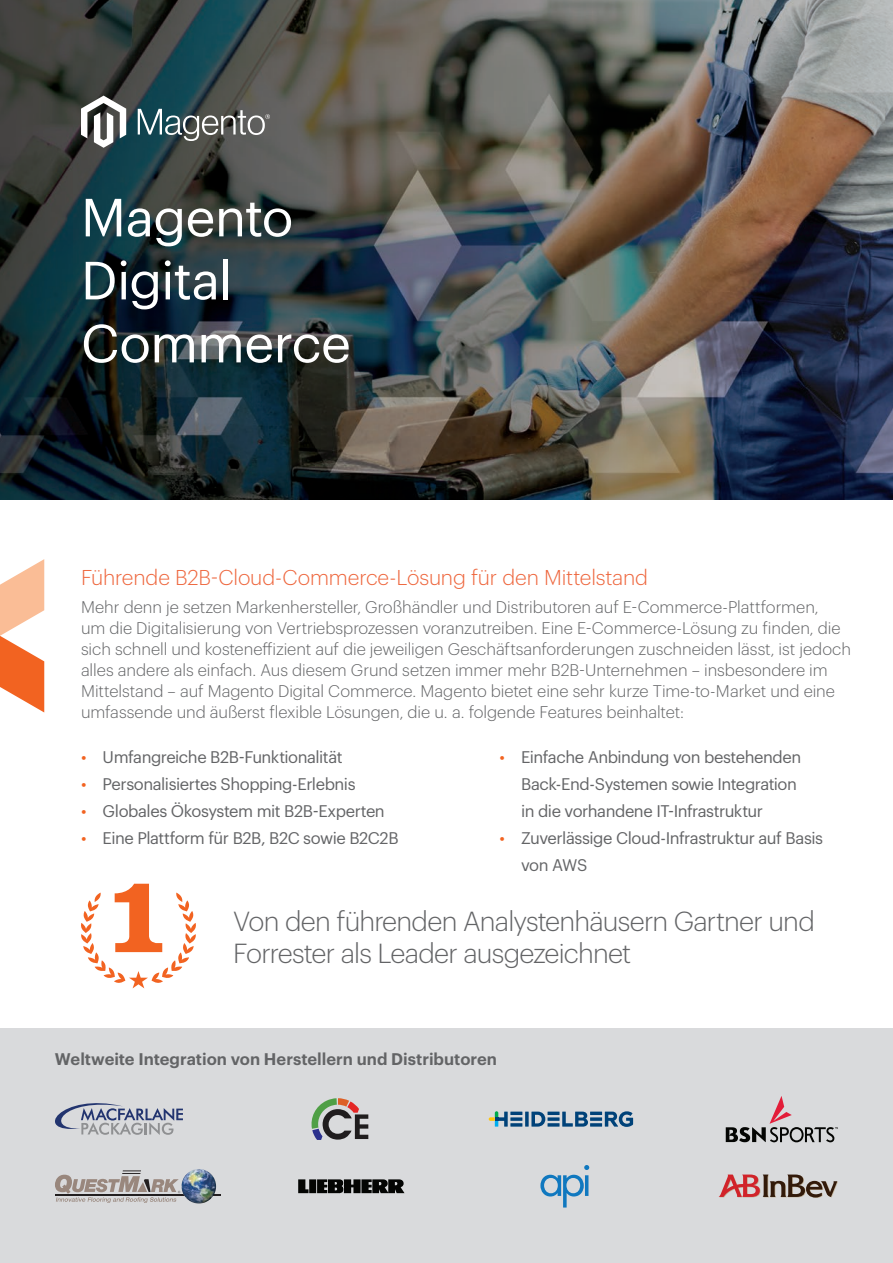
<style>
.page{position:relative;width:893px;height:1263px;background:#fff}
.page>*{position:absolute;margin:0;border:0;box-sizing:border-box;transform-origin:0 0}
.t1{font:52.5px/63px "Graphik";letter-spacing:-.015em;color:#fff}
.t2{font:300 27px/32.4px "Graphik";letter-spacing:-.03em;color:#636466}
.t3{font:300 21px "Graphik";letter-spacing:-.005em;color:#ee663d}
.t4{font:300 16.5px/21px "Graphik";color:#636466}
.Statement{font:16.5px/27px "Graphik";letter-spacing:-.03em;color:#636466}
.t5{font:600 16.5px "Graphik";color:#636466}
.s1{color:#f26321}
</style>
<div class="page">
<div style="left:0;top:1028px;width:893px;height:235px;background:#d9dadc"></div>
<img style="left:0;top:0;width:893px;height:499px">
<svg style="left:0;top:559px;width:44px;height:153px"></svg>
<svg style="left:81px;top:96px;width:45px;height:52px"></svg>
<svg style="left:138px;top:109px;width:132px;height:32px;background:#657374"></svg>
<svg style="left:81px;top:884px;width:115px;height:104px"></svg>
<svg style="left:55px;top:1103px;width:128px;height:32px"></svg>
<svg style="left:726px;top:1096px;width:112px;height:46px"></svg>
<svg style="left:311px;top:1098px;width:57px;height:42px"></svg>
<svg style="left:298px;top:1179px;width:106px;height:14px"></svg>
<svg style="left:540px;top:1165px;width:49px;height:42px"></svg>
<hr style="left:56px;top:1194px;width:165px;height:1px;background:#231f20">
<img style="left:181px;top:1169px;width:35px;height:34px">
<svg style="left:55px;top:1170px;width:125px;height:33px"></svg>
<svg style="left:719px;top:1174px;width:119px;height:24px"></svg>
<svg style="left:525px;top:1111px;width:4px;height:15px"></svg>
<svg style="left:531px;top:1111px;width:102px;height:16px"></svg>
<svg style="left:489px;top:1111px;width:33px;height:15px"></svg>
<p class="t1" style="left:81px;top:181px;width:271px">Magento<br>Digital<br>Commerce</p>
<p class="t3" style="left:81px;top:562px;width:569px">Führende B2B-Cloud-Commerce-Lösung für den Mittelstand</p>
<p class="t4" style="left:81px;top:595px;width:771px">Mehr denn je setzen Markenhersteller, Großhändler und Distributoren auf E-Commerce-Plattformen,<br>um die Digitalisierung von Vertriebsprozessen voranzutreiben. Eine E-Commerce-Lösung zu finden, die sich schnell und kosteneffizient auf die jeweiligen Geschäftsanforderungen zuschneiden lässt, ist jedoch alles andere als einfach. Aus diesem Grund setzen immer mehr B2B-Unternehmen – insbesondere im Mittelstand – auf Magento Digital Commerce. Magento bietet eine sehr kurze Time-to-Market und eine umfassende und äußerst flexible Lösungen, die u. a. folgende Features beinhaltet:</p>
<p class="Statement" style="left:81px;top:742px;width:263px"><span class="s1">•</span> Umfangreiche B2B-Funktionalität</p>
<p class="Statement" style="left:81px;top:769px;width:276px"><span class="s1">•</span> Personalisiertes Shopping-Erlebnis</p>
<p class="Statement" style="left:81px;top:796px;width:305px"><span class="s1">•</span> Globales Ökosystem mit B2B-Experten</p>
<p class="Statement" style="left:81px;top:823px;width:319px"><span class="s1">•</span> Eine Plattform für B2B, B2C sowie B2C2B</p>
<p class="Statement" style="left:521px;top:742px;width:282px;text-indent:-22px"><span class="s1">•</span> Einfache Anbindung von bestehenden<br>Back-End-Systemen sowie Integration in die vorhandene IT-Infrastruktur</p>
<p class="Statement" style="left:521px;top:823px;width:303px;text-indent:-22px"><span class="s1">•</span> Zuverlässige Cloud-Infrastruktur auf Basis von AWS</p>
<p class="t2" style="left:233px;top:903px;width:583px">Von den führenden Analystenhäusern Gartner und<br>Forrester als Leader ausgezeichnet</p>
<p class="t5" style="left:55px;top:1046px;width:444px">Weltweite Integration von Herstellern und Distributoren</p>
</div>
